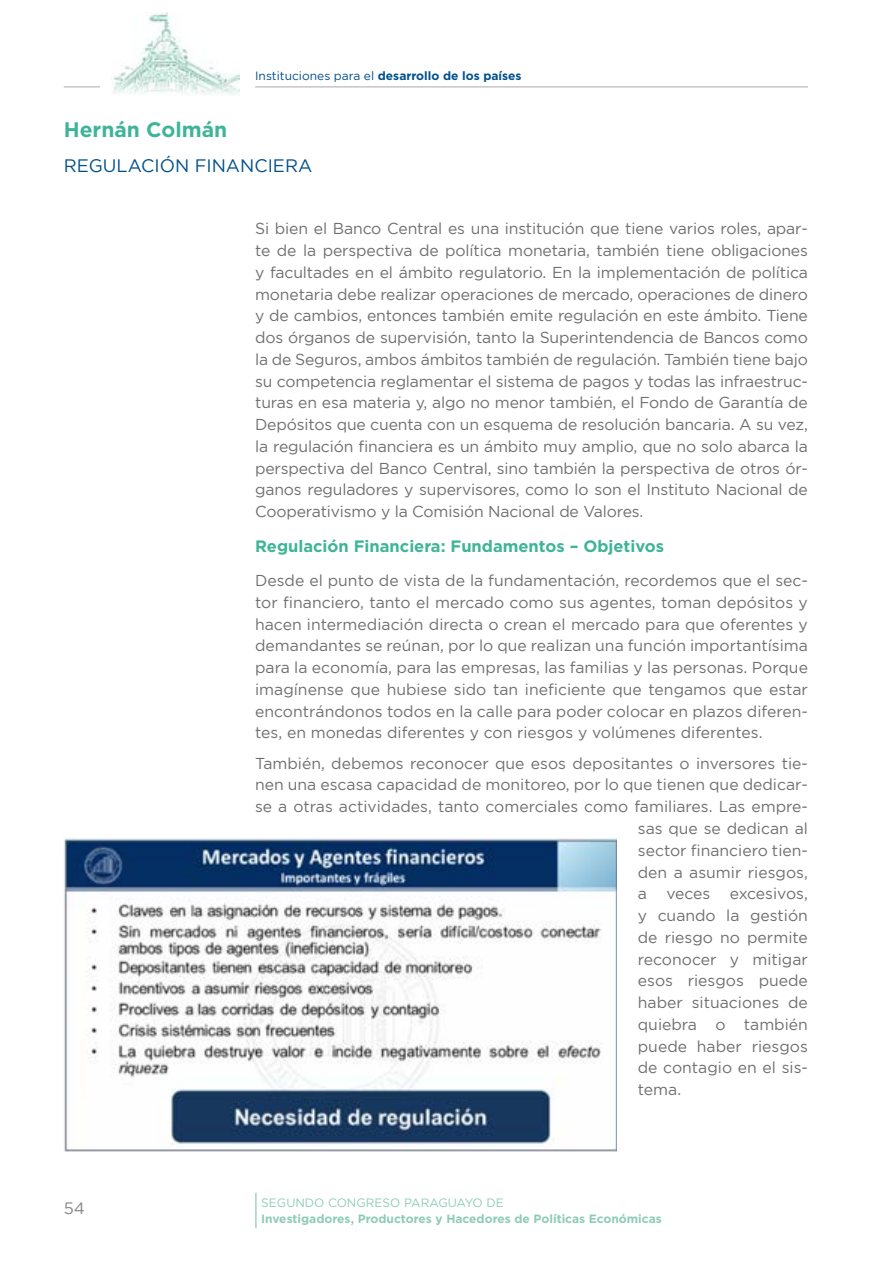
<style>
.page{position:relative;width:893px;height:1263px;background:#fff}
.page>*{position:absolute;margin:0;border:0;box-sizing:border-box;transform-origin:0 0}
.t1{font:700 21px "Homepage Baukasten";color:#3fb498}
.t2{font:18px "Homepage Baukasten";color:#00508b}
.t3{font:700 16.5px "Homepage Baukasten";color:#3fb498}
.t4{font:16.5px "Homepage Baukasten";color:#878787}
.t5{font:15.75px/21.8px "Homepage Baukasten";color:#706f6f;text-align:justify}
.t6{font:700 12px "Homepage Baukasten";color:#8ecbb7}
.t7{font:700 12px "Homepage Baukasten";color:#00508b}
.t8{font:12px "Homepage Baukasten";color:#8ecbb7}
.s1{font-weight:400}
</style>
<div class="page">
<hr style="left:255px;top:1193px;width:2px;height:35px;background:#a1d3c2">
<img style="left:111px;top:13px;width:128px;height:82px">
<hr style="left:255px;top:86px;width:553px;height:2px;background:#c6c6c6">
<hr style="left:64px;top:86px;width:36px;height:2px;background:#c6c6c6">
<img style="left:64px;top:838px;width:553px;height:313px">
<p class="t7" style="left:255px;top:69px;width:268px"><span class="s1">Instituciones para el</span> desarrollo de los países</p>
<h1 class="t1" style="left:64px;top:117px;width:165px">Hernán Colmán</h1>
<p class="t2" style="left:64px;top:156px;width:250px">REGULACIÓN FINANCIERA</p>
<p class="t5" style="left:255px;top:218px;width:554px">Si bien el Banco Central es una institución que tiene varios roles, apar&shy;te de la perspectiva de política monetaria, también tiene obligaciones y facultades en el ámbito regulatorio. En la implementación de política monetaria debe realizar operaciones de mercado, operaciones de dinero y de cambios, entonces también emite regulación en este ámbito. Tiene dos órganos de supervisión, tanto la Superintendencia de Bancos como la de Seguros, ambos ámbitos también de regulación. También tiene bajo su competencia reglamentar el sistema de pagos y todas las infraestruc&shy;turas en esa materia y, algo no menor también, el Fondo de Garantía de Depósitos que cuenta con un esquema de resolución bancaria. A su vez, la regulación financiera es un ámbito muy amplio, que no solo abarca la perspectiva del Banco Central, sino también la perspectiva de otros ór&shy;ganos reguladores y supervisores, como lo son el Instituto Nacional de Cooperativismo y la Comisión Nacional de Valores.</p>
<p class="t3" style="left:255px;top:536px;width:410px">Regulación Financiera: Fundamentos – Objetivos</p>
<p class="t5" style="left:255px;top:569px;width:554px">Desde el punto de vista de la fundamentación, recordemos que el sec&shy;tor financiero, tanto el mercado como sus agentes, toman depósitos y hacen intermediación directa o crean el mercado para que oferentes y demandantes se reúnan, por lo que realizan una función importantísima para la economía, para las empresas, las familias y las personas. Porque imagínense que hubiese sido tan ineficiente que tengamos que estar encontrándonos todos en la calle para poder colocar en plazos diferen&shy;tes, en monedas diferentes y con riesgos y volúmenes diferentes.</p>
<p class="t5" style="left:255px;top:752px;width:554px">También, debemos reconocer que esos depositantes o inversores tie-</p>
<p class="t5" style="left:255px;top:774px;width:554px">nen una escasa capacidad de monitoreo, por lo que tienen que dedicar-</p>
<p class="t5" style="left:255px;top:795px;width:554px">se a otras actividades, tanto comerciales como familiares. Las empre-</p>
<p class="t5" style="left:638px;top:817px;width:172px">sas que se dedican al</p>
<p class="t5" style="left:638px;top:839px;width:172px">sector financiero tien-</p>
<p class="t5" style="left:638px;top:861px;width:172px">den a asumir riesgos,</p>
<p class="t5" style="left:638px;top:882px;width:172px">a veces excesivos,</p>
<p class="t5" style="left:638px;top:904px;width:172px">y cuando la gestión</p>
<p class="t5" style="left:638px;top:926px;width:172px">de riesgo no permite</p>
<p class="t5" style="left:638px;top:948px;width:172px">reconocer y mitigar</p>
<p class="t5" style="left:638px;top:969px;width:172px">esos riesgos puede</p>
<p class="t5" style="left:638px;top:991px;width:172px">haber situaciones de</p>
<p class="t5" style="left:638px;top:1013px;width:172px">quiebra o también</p>
<p class="t5" style="left:638px;top:1035px;width:172px">puede haber riesgos</p>
<p class="t5" style="left:638px;top:1056px;width:172px">de contagio en el sis-</p>
<p class="t5" style="left:638px;top:1078px;width:45px">tema.</p>
<p class="t4" style="left:64px;top:1199px;width:23px">54</p>
<p class="t8" style="left:261px;top:1196px;width:244px">SEGUNDO CONGRESO PARAGUAYO DE</p>
<p class="t6" style="left:261px;top:1212px;width:402px">Investigadores, Productores y Hacedores de Políticas Económicas</p>
</div>
